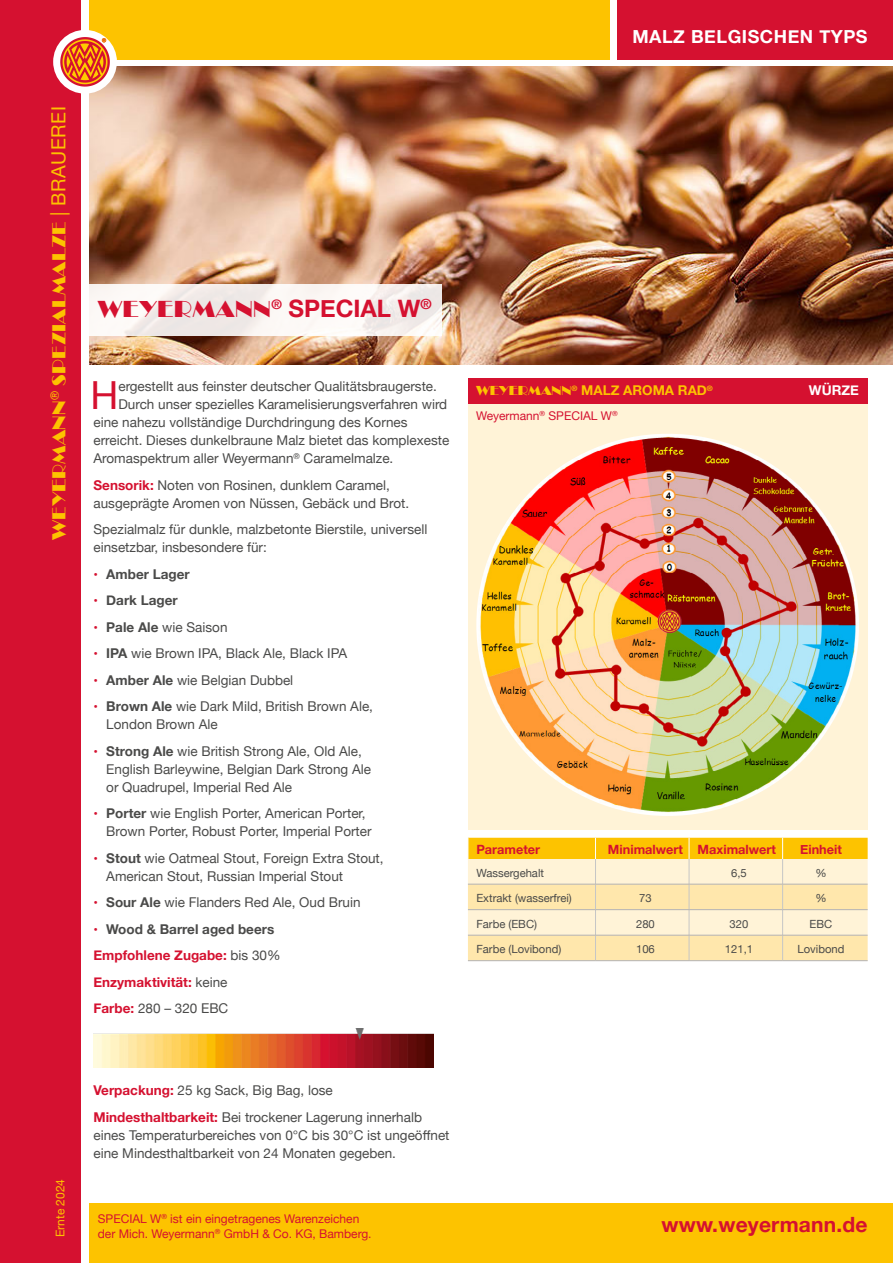
<style>
.page{position:relative;width:893px;height:1263px;background:#fff}
.page>*{position:absolute;margin:0;border:0;box-sizing:border-box;transform-origin:0 0}
.t1{font:38.7px "Helvetica Neue";color:#d51130}
.t2{font:24px "Broadway";letter-spacing:.02em;color:#d51130}
.t3{font:700 21px "Helvetica Neue";letter-spacing:.01em;color:#d51130}
.t4{font:19.5px "Broadway";letter-spacing:.01em;color:#fdc300}
.t5{font:700 18px "Helvetica Neue";letter-spacing:.03em;color:#fff}
.t6{font:13.5px/18px "Helvetica Neue";color:#4a4a49}
.t7{font:700 13.5px/26.5px "Helvetica Neue";color:#d51130}
.t8{font:700 13.5px "Helvetica Neue";color:#fdc300}
.t9{font:700 13.5px "Helvetica Neue";color:#4a4a49}
.t10{font:700 13.5px "Helvetica Neue";color:#fff}
.t11{font:700 12.75px "Helvetica Neue";color:#d51130}
.t12{font:12px/14.4px "Helvetica Neue";color:#d51130}
.t13{font:12px "Helvetica Neue";color:#fdc300}
.t14{font:11.25px "Helvetica Neue";color:#4a4a49}
.s1{font-family:"Helvetica Neue"}
.s2{font-family:"Helvetica Neue";font-weight:700}
.s3{font-weight:700;color:#d51130}
.s4{font-weight:400;font-size:12.75px;color:#d51130}
.s5{font-size:12.75px;color:#d51130}
.s6{font-weight:700}
.s7{font-weight:400;font-size:12.75px}
.s8{color:#4a4a49}
.s9{font-weight:400;color:#4a4a49}
.s10{font-family:"Broadway";font-weight:400}
</style>
<div class="page">
<div style="left:89px;top:1203px;width:804px;height:60px;background:#fdc300"></div>
<div style="left:89px;top:0;width:521px;height:60px;background:#fdc300"></div>
<div style="left:617px;top:0;width:276px;height:60px;background:#d51130"></div>
<div style="left:0;top:0;width:81px;height:1263px;background:#d51130"></div>
<div style="left:468px;top:404px;width:399px;height:425px;background:#fff3d7"></div>
<div style="left:468px;top:378px;width:399px;height:26px;background:#d51130"></div>
<img style="left:89px;top:67px;width:804px;height:298px">
<div style="left:89px;top:285px;width:353px;height:51px;background:linear-gradient(to right,#f7f2ef,#f5f1ee)"></div>
<svg style="left:468px;top:838px;width:400px;height:122px;background:#fde59f"></svg>
<hr style="left:468px;top:884px;width:127px;height:1px;background:#b3b2b2">
<hr style="left:595px;top:884px;width:94px;height:1px;background:#b3b2b2">
<hr style="left:689px;top:884px;width:94px;height:1px;background:#b3b2b2">
<hr style="left:783px;top:884px;width:85px;height:1px;background:#b3b2b2">
<hr style="left:468px;top:909px;width:127px;height:1px;background:#b3b2b2">
<hr style="left:595px;top:909px;width:94px;height:1px;background:#b3b2b2">
<hr style="left:689px;top:909px;width:94px;height:1px;background:#b3b2b2">
<hr style="left:783px;top:909px;width:85px;height:1px;background:#b3b2b2">
<hr style="left:468px;top:935px;width:127px;height:1px;background:#b3b2b2">
<hr style="left:595px;top:935px;width:94px;height:1px;background:#b3b2b2">
<hr style="left:689px;top:935px;width:94px;height:1px;background:#b3b2b2">
<hr style="left:783px;top:935px;width:85px;height:1px;background:#b3b2b2">
<hr style="left:468px;top:960px;width:127px;height:1px;background:#b3b2b2">
<hr style="left:595px;top:960px;width:94px;height:1px;background:#b3b2b2">
<hr style="left:689px;top:960px;width:94px;height:1px;background:#b3b2b2">
<hr style="left:783px;top:960px;width:85px;height:1px;background:#b3b2b2">
<img style="left:476px;top:434px;width:383px;height:382px;border-radius:191px">
<img style="left:94px;top:1028px;width:340px;height:40px">
<div style="left:53px;top:30px;width:64px;height:64px;background:#fff;border-radius:50%"></div>
<svg style="left:60px;top:37px;width:50px;height:50px"></svg>
<h3 class="t4" style="left:48px;top:540px;width:435px;rotate:-90deg">WEYERMANN<sup>®</sup> SPEZIALMALZE <span class="s1">| BRAUEREI</span></h3>
<h2 class="t2" style="left:98px;top:295px;width:335px">WEYERMANN<sup>®</sup> <span class="s2">SPECIAL W</span><sup>®</sup></h2>
<h1 class="t1" style="left:91px;top:368px;width:29px">H</h1>
<p class="t6" style="left:118px;top:378px;width:320px">ergestellt aus feinster deutscher Qualitätsbraugerste.</p>
<p class="t6" style="left:118px;top:396px;width:330px">Durch unser spezielles Karamelisierungsverfahren wird</p>
<p class="t6" style="left:94px;top:414px;width:316px">eine nahezu vollständige Durchdringung des Kornes</p>
<p class="t6" style="left:94px;top:432px;width:357px">erreicht. Dieses dunkelbraune Malz bietet das komplexeste</p>
<p class="t6" style="left:94px;top:450px;width:301px">Aromaspektrum aller Weyermann<sup>®</sup> Caramelmalze.</p>
<p class="t6" style="left:94px;top:477px;width:317px"><span class="s3">Sensorik:</span> Noten von Rosinen, dunklem Caramel, ausgeprägte Aromen von Nüssen, Gebäck und Brot.</p>
<p class="t6" style="left:94px;top:521px;width:335px">Spezialmalz für dunkle, malzbetonte Bierstile, universell einsetzbar, insbesondere für:</p>
<p class="t9" style="left:94px;top:563px;width:98px"><span class="s4">•</span> Amber Lager</p>
<p class="t9" style="left:94px;top:590px;width:86px"><span class="s4">•</span> Dark Lager</p>
<p class="t6" style="left:94px;top:619px;width:135px"><span class="s5">•</span> <span class="s6">Pale Ale</span> wie Saison</p>
<p class="t6" style="left:94px;top:645px;width:255px"><span class="s5">•</span> <span class="s6">IPA</span> wie Brown IPA, Black Ale, Black IPA</p>
<p class="t6" style="left:94px;top:672px;width:201px"><span class="s5">•</span> <span class="s6">Amber Ale</span> wie Belgian Dubbel</p>
<p class="t6" style="left:106px;top:698px;width:268px;text-indent:-13px"><span class="s5">•</span> <span class="s6">Brown Ale</span> wie Dark Mild, British Brown Ale,<br>London Brown Ale</p>
<p class="t6" style="left:106px;top:743px;width:266px;text-indent:-13px"><span class="s5">•</span> <span class="s6">Strong Ale</span> wie British Strong Ale, Old Ale,<br>English Barleywine, Belgian Dark Strong Ale or Quadrupel, Imperial Red Ale</p>
<p class="t6" style="left:106px;top:805px;width:267px;text-indent:-13px"><span class="s5">•</span> <span class="s6">Porter</span> wie English Porter, American Porter,<br>Brown Porter, Robust Porter, Imperial Porter</p>
<p class="t6" style="left:106px;top:850px;width:279px;text-indent:-13px"><span class="s5">•</span> <span class="s6">Stout</span> wie Oatmeal Stout, Foreign Extra Stout,<br>American Stout, Russian Imperial Stout</p>
<p class="t6" style="left:94px;top:894px;width:269px"><span class="s5">•</span> <span class="s6">Sour Ale</span> wie Flanders Red Ale, Oud Bruin</p>
<p class="t7" style="left:94px;top:916px;width:188px"><span class="s7">•</span> <span class="s8">Wood &amp; Barrel aged beers<br></span>Empfohlene Zugabe: <span class="s9">bis 30%<br></span>Enzymaktivität: <span class="s9">keine<br></span>Farbe: <span class="s9">280 – 320 EBC</span></p>
<h3 class="t5" style="left:632px;top:23px;width:237px">MALZ BELGISCHEN TYPS</h3>
<p class="t8" style="left:476px;top:380px;width:238px"><span class="s10">WEYERMANN</span><sup>®</sup> MALZ AROMA RAD<sup>®</sup></p>
<p class="t10" style="left:809px;top:380px;width:51px">WÜRZE</p>
<p class="t12" style="left:476px;top:409px;width:143px">Weyermann<sup>®</sup> SPECIAL W<sup>®</sup></p>
<p class="t11" style="left:476px;top:839px;width:65px">Parameter</p>
<p class="t11" style="left:608px;top:839px;width:169px">Minimalwert Maximalwert</p>
<p class="t11" style="left:800px;top:839px;width:43px">Einheit</p>
<p class="t14" style="left:476px;top:865px;width:69px">Wassergehalt</p>
<p class="t14" style="left:731px;top:865px;width:17px">6,5</p>
<p class="t14" style="left:815px;top:865px;width:13px">%</p>
<p class="t14" style="left:476px;top:890px;width:97px">Extrakt (wasserfrei)</p>
<p class="t14" style="left:639px;top:890px;width:14px">73</p>
<p class="t14" style="left:815px;top:890px;width:13px">%</p>
<p class="t14" style="left:476px;top:916px;width:62px">Farbe (EBC)</p>
<p class="t14" style="left:636px;top:916px;width:20px">280</p>
<p class="t14" style="left:730px;top:916px;width:20px">320</p>
<p class="t14" style="left:810px;top:916px;width:24px">EBC</p>
<p class="t14" style="left:476px;top:941px;width:86px">Farbe (Lovibond)</p>
<p class="t14" style="left:636px;top:941px;width:20px">106</p>
<p class="t14" style="left:725px;top:941px;width:30px">121,1</p>
<p class="t14" style="left:797px;top:941px;width:48px">Lovibond</p>
<p class="t13" style="left:52px;top:1237px;width:60px;rotate:-90deg">Ernte 2024</p>
<p class="t6" style="left:94px;top:1078px;width:330px;line-height:26.5px"><span class="s3">Verpackung:</span> 25 kg Sack, Big Bag, lose<br><span class="s3">Mindesthaltbarkeit:</span> Bei trockener Lagerung innerhalb</p>
<p class="t6" style="left:94px;top:1127px;width:357px">eines Temperaturbereiches von 0°C bis 30°C ist ungeöffnet eine Mindesthaltbarkeit von 24 Monaten gegeben.</p>
<p class="t12" style="left:98px;top:1212px;width:275px">SPECIAL W<sup>®</sup> ist ein eingetragenes Warenzeichen der Mich. Weyermann<sup>®</sup> GmbH &amp; Co. KG, Bamberg.</p>
<h3 class="t3" style="left:661px;top:1208px;width:208px">www.weyermann.de</h3>
</div>
